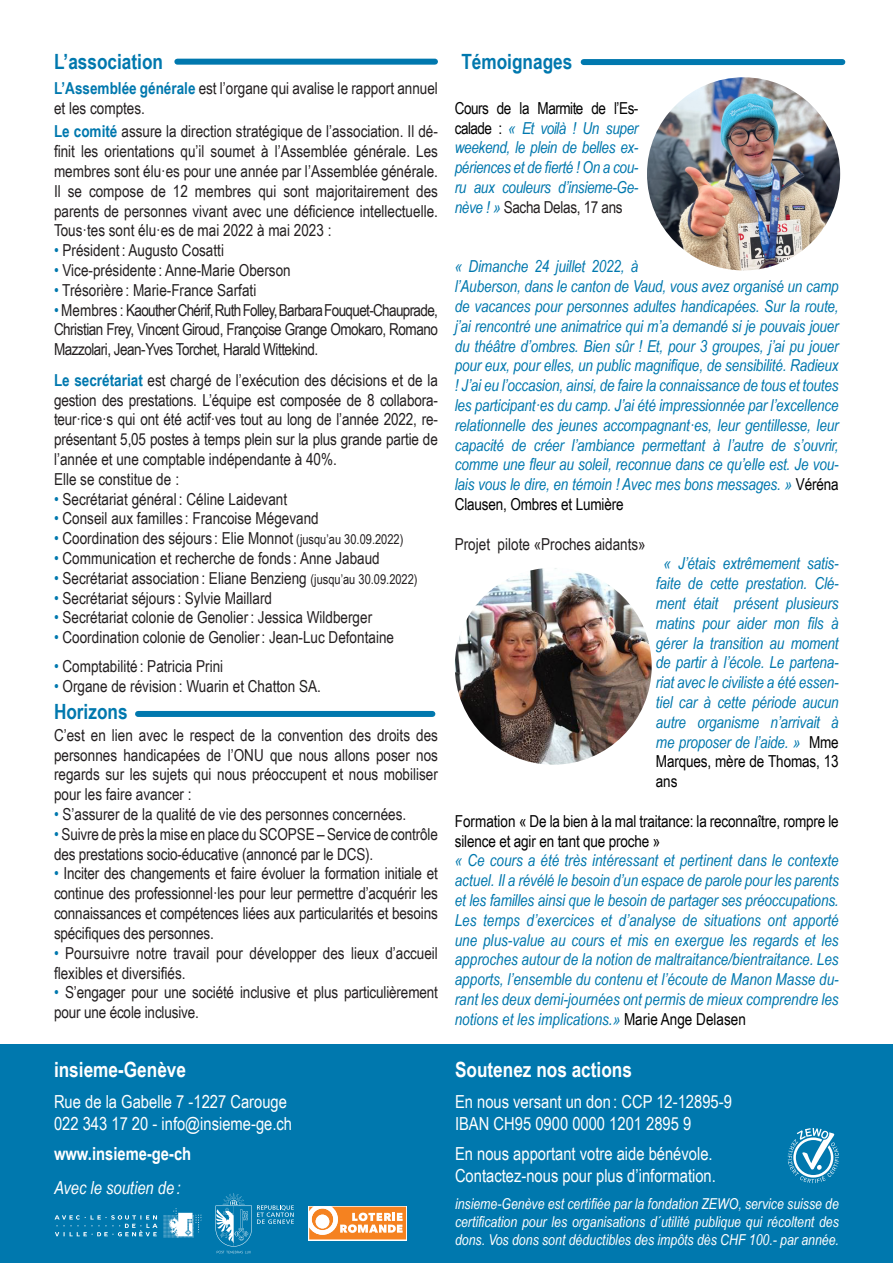
<style>
.page{position:relative;width:893px;height:1263px;background:#fff}
.page>*{position:absolute;margin:0;border:0;box-sizing:border-box;transform-origin:0 0}
.t1{font:700 21px "Arial Narrow";color:#0078ae}
.t2{font:700 21px "Arial Narrow";color:#fff}
.t3{font:18px "Arial Narrow";color:#fff}
.t4{font:700 18px "Arial Narrow";color:#fff}
.t5{font:italic 18px "Arial Narrow";color:#fff}
.t6{font:16.5px/19.8px "Arial Narrow";color:#231f20;text-align:justify}
.t7{font:italic 16.5px/19.8px "Arial Narrow";letter-spacing:-.01em;color:#0078ae;text-align:justify}
.t8{font:16.5px/19.8px "Arial Narrow";letter-spacing:-.01em;color:#000}
.t9{font:italic 15px/18px "Arial Narrow";color:#fff;text-align:justify}
.s1{font-weight:700;color:#0078ae}
.s2{color:#0078ae}
.s3{font-size:13.5px}
.s4{font-style:normal;color:#000}
.s5{font-style:normal;color:#231f20}
</style>
<div class="page">
<div style="left:584px;top:59px;width:258px;height:6px;background:#0078ae"></div>
<div style="left:0;top:1044px;width:893px;height:219px;background:#0078ae"></div>
<svg style="left:788px;top:1128px;width:51px;height:55px"></svg>
<div style="left:177px;top:59px;width:258px;height:6px;background:#0078ae"></div>
<div style="left:138px;top:711px;width:294px;height:6px;background:#0078ae"></div>
<svg style="left:55px;top:1208px;width:146px;height:30px"></svg>
<svg style="left:215px;top:1193px;width:79px;height:60px"></svg>
<svg style="left:308px;top:1206px;width:99px;height:34px"></svg>
<svg style="left:309px;top:1207px;width:97px;height:32px;background:#f8ae6f"></svg>
<img style="left:455px;top:568px;width:197px;height:197px;border-radius:98px">
<img style="left:647px;top:77px;width:193px;height:193px;border-radius:97px">
<p class="t1" style="left:54px;top:46px;width:111px">L’association</p>
<p class="t6" style="left:54px;top:78px;width:385px"><span class="s1">L’Assemblée générale</span> est l’organe qui avalise le rapport annuel et les comptes.</p>
<p class="t6" style="left:54px;top:121px;width:385px"><span class="s1">Le comité</span> assure la direction stratégique de l’association. Il dé&shy;finit les orientations qu’il soumet à l’Assemblée générale. Les membres sont élu·es pour une année par l’Assemblée générale.</p>
<p class="t6" style="left:54px;top:180px;width:385px">Il se compose de 12 membres qui sont majoritairement des parents de personnes vivant avec une déficience intellectuelle.<br>Tous·tes sont élu·es de mai 2022 à mai 2023 :</p>
<p class="t6" style="left:54px;top:240px;width:172px"><span class="s2">•</span> Président : Augusto Cosatti</p>
<p class="t6" style="left:54px;top:260px;width:238px"><span class="s2">•</span> Vice-présidente : Anne-Marie Oberson</p>
<p class="t6" style="left:54px;top:279px;width:204px"><span class="s2">•</span> Trésorière : Marie-France Sarfati</p>
<p class="t6" style="left:54px;top:299px;width:385px"><span class="s2">•</span> Membres : Kaouther Chérif, Ruth Folley, Barbara Fouquet-Chauprade, Christian Frey, Vincent Giroud, Françoise Grange Omokaro, Romano Mazzolari, Jean-Yves Torchet, Harald Wittekind.</p>
<p class="t6" style="left:54px;top:369px;width:385px"><span class="s1">Le secrétariat</span> est chargé de l’exécution des décisions et de la gestion des prestations. L’équipe est composée de 8 collabora&shy;teur·rice·s qui ont été actif·ves tout au long de l’année 2022, re&shy;présentant 5,05 postes à temps plein sur la plus grande partie de l’année et une comptable indépendante à 40%.</p>
<p class="t6" style="left:54px;top:468px;width:127px">Elle se constitue de :</p>
<p class="t6" style="left:54px;top:488px;width:235px"><span class="s2">•</span> Secrétariat général : Céline Laidevant</p>
<p class="t6" style="left:54px;top:508px;width:266px"><span class="s2">•</span> Conseil aux familles : Francoise Mégevand</p>
<p class="t6" style="left:54px;top:528px;width:351px"><span class="s2">•</span> Coordination des séjours : Elie Monnot <span class="s3">(jusqu’au 30.09.2022)</span></p>
<p class="t6" style="left:54px;top:548px;width:327px"><span class="s2">•</span> Communication et recherche de fonds : Anne Jabaud</p>
<p class="t6" style="left:54px;top:567px;width:365px"><span class="s2">•</span> Secrétariat association : Eliane Benzieng <span class="s3">(jusqu’au 30.09.2022)</span></p>
<p class="t6" style="left:54px;top:587px;width:220px"><span class="s2">•</span> Secrétariat séjours : Sylvie Maillard</p>
<p class="t6" style="left:54px;top:607px;width:320px"><span class="s2">•</span> Secrétariat colonie de Genolier: Jessica Wildberger</p>
<p class="t6" style="left:54px;top:627px;width:342px"><span class="s2">•</span> Coordination colonie de Genolier: Jean-Luc Defontaine</p>
<p class="t6" style="left:54px;top:656px;width:171px"><span class="s2">•</span> Comptabilité : Patricia Prini</p>
<p class="t6" style="left:54px;top:675px;width:268px"><span class="s2">•</span> Organe de révision : Wuarin et Chatton SA.</p>
<p class="t1" style="left:54px;top:696px;width:75px">Horizons</p>
<p class="t6" style="left:54px;top:724px;width:385px">C’est en lien avec le respect de la convention des droits des personnes handicapées de l’ONU que nous allons poser nos regards sur les sujets qui nous préoccupent et nous mobiliser pour les faire avancer :</p>
<p class="t6" style="left:54px;top:804px;width:354px"><span class="s2">•</span> S’assurer de la qualité de vie des personnes concernées.</p>
<p class="t6" style="left:54px;top:823px;width:385px"><span class="s2">•</span> Suivre de près la mise en place du SCOPSE – Service de contrôle des prestations socio-éducative (annoncé par le DCS).</p>
<p class="t6" style="left:54px;top:863px;width:385px"><span class="s2">•</span> Inciter des changements et faire évoluer la formation initiale et continue des professionnel·les pour leur permettre d’acquérir les connaissances et compétences liées aux particularités et besoins spécifiques des personnes.</p>
<p class="t6" style="left:54px;top:942px;width:385px"><span class="s2">•</span> Poursuivre notre travail pour développer des lieux d’accueil flexibles et diversifiés.</p>
<p class="t6" style="left:54px;top:982px;width:385px"><span class="s2">•</span> S’engager pour une société inclusive et plus particulièrement pour une école inclusive.</p>
<p class="t2" style="left:54px;top:1054px;width:134px">insieme-Genève</p>
<p class="t3" style="left:54px;top:1088px;width:235px">Rue de la Gabelle 7 -1227 Carouge</p>
<p class="t3" style="left:54px;top:1110px;width:240px">022 343 17 20 - info@insieme-ge.ch</p>
<p class="t4" style="left:54px;top:1140px;width:139px">www.insieme-ge-ch</p>
<p class="t5" style="left:54px;top:1175px;width:128px">Avec le soutien de :</p>
<p class="t1" style="left:461px;top:45px;width:113px">Témoignages</p>
<p class="t7" style="left:455px;top:98px;width:185px"><span class="s4">Cours de la Marmite de l’Es&shy;calade :</span> « Et voilà ! Un super weekend, le plein de belles ex&shy;périences et de fierté ! On a cou&shy;ru aux couleurs d’insieme-Ge&shy;nève ! » <span class="s5">Sacha Delas, 17 ans</span></p>
<p class="t7" style="left:455px;top:256px;width:385px;text-align:left">« Dimanche 24 juillet 2022, à<br>l’Auberson, dans le canton de Vaud, vous avez organisé un camp de vacances pour personnes adultes handicapées. Sur la route, j’ai rencontré une animatrice qui m’a demandé si je pouvais jouer du théâtre d’ombres. Bien sûr ! Et, pour 3 groupes, j’ai pu jouer pour eux, pour elles, un public magnifique, de sensibilité. Radieux ! J’ai eu l’occasion, ainsi, de faire la connaissance de tous et toutes les participant·es du camp. J’ai été impressionnée par l’excellence relationnelle des jeunes accompagnant·es, leur gentillesse, leur capacité de créer l’ambiance permettant à l’autre de s’ouvrir, comme une fleur au soleil, reconnue dans ce qu’elle est. Je vou&shy;lais vous le dire, en témoin ! Avec mes bons messages. » <span class="s4">Véréna Clausen, Ombres et Lumière</span></p>
<p class="t6" style="left:455px;top:533px;width:193px">Projet pilote «Proches aidants»</p>
<p class="t7" style="left:656px;top:553px;width:184px;text-indent:8px">« J’étais extrêmement satis&shy;faite de cette prestation. Clé&shy;ment était présent plusieurs matins pour aider mon fils à gérer la transition au moment de partir à l’école. Le partena&shy;riat avec le civiliste a été essen&shy;tiel car à cette période aucun autre organisme n’arrivait à me proposer de l’aide. » <span class="s4">Mme Marques, mère de Thomas, 13 ans</span></p>
<p class="t8" style="left:455px;top:810px;width:385px">Formation « De la bien à la mal traitance: la reconnaître, rompre le silence et agir en tant que proche »</p>
<p class="t7" style="left:455px;top:850px;width:385px">« Ce cours a été très intéressant et pertinent dans le contexte actuel. Il a révélé le besoin d’un espace de parole pour les parents et les familles ainsi que le besoin de partager ses préoccupations.<br>Les temps d’exercices et d’analyse de situations ont apporté une plus-value au cours et mis en exergue les regards et les approches autour de la notion de maltraitance/bientraitance. Les apports, l’ensemble du contenu et l’écoute de Manon Masse du&shy;rant les deux demi-journées ont permis de mieux comprendre les notions et les implications.» <span class="s4">Marie Ange Delasen</span></p>
<p class="t2" style="left:455px;top:1054px;width:179px">Soutenez nos actions</p>
<p class="t3" style="left:455px;top:1088px;width:278px">En nous versant un don : CCP 12-12895-9</p>
<p class="t3" style="left:455px;top:1110px;width:238px">IBAN CH95 0900 0000 1201 2895 9</p>
<p class="t3" style="left:455px;top:1140px;width:259px">En nous apportant votre aide bénévole.</p>
<p class="t3" style="left:455px;top:1162px;width:262px">Contactez-nous pour plus d’information.</p>
<p class="t9" style="left:455px;top:1194px;width:385px">insieme-Genève est certifiée par la fondation ZEWO, service suisse de certification pour les organisations d´utilité publique qui récoltent des dons. Vos dons sont déductibles des impôts dès CHF 100.- par année.</p>
</div>
